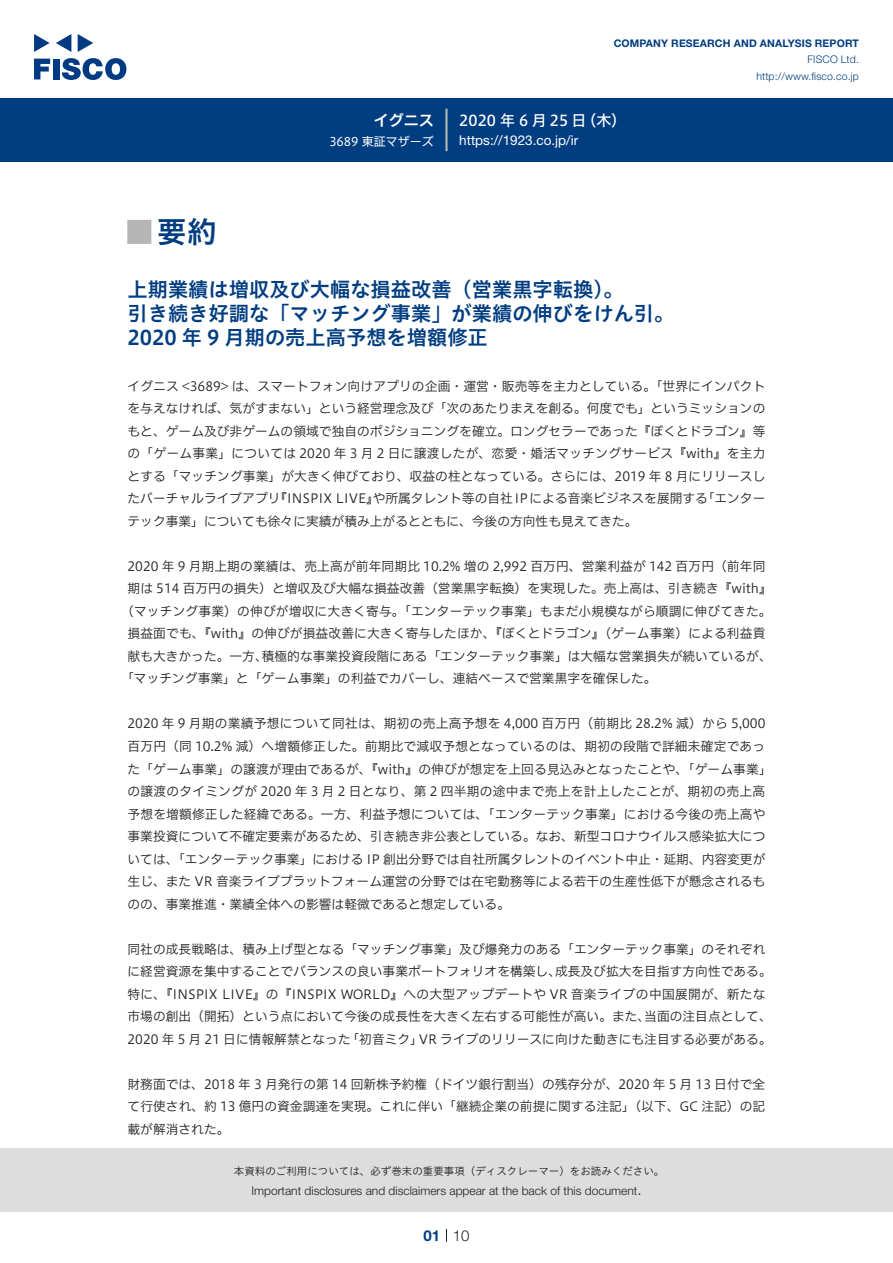
<style>
.page{position:relative;width:893px;height:1263px;background:#fff}
.page>*{position:absolute;margin:0;border:0;box-sizing:border-box;transform-origin:0 0}
.t1{font:30px "Hiragino UD Sans Std N W6";color:#003d81}
.t2{font:700 24px "Koz Go Pro";color:#b5b5b6}
.t3{font:20.25px/24px "Hiragino UD Sans Std W6";color:#003d81}
.t4{font:15px "Hiragino UD Sans F Std N W5";letter-spacing:.21em;color:#fff}
.t5{font:15px "Hiragino UD Sans F Std N W6";color:#fff}
.t6{font:300 15px "Helvetica Neue LT Std";color:#231f20}
.t7{font:700 15px "Helvetica Neue LT Std";color:#003d81}
.t8{font:13.5px "Helvetica Neue LT Std";color:#fff}
.t9{font:12.75px/22.5px "Hiragino UD Sans F Std N W3";color:#231f20}
.t10{font:12.75px "Hiragino UD Sans F Std N W3";letter-spacing:.02em;color:#231f20}
.t11{font:300 12px "Helvetica Neue LT Std";color:#231f20}
.t12{font:12px "Hiragino UD Sans F Std N W4";color:#fff}
.t13{font:10.5px "Hiragino UD Sans Std W3";color:#231f20}
.t14{font:700 10.5px "Helvetica Neue LT Std";letter-spacing:.015em;color:#003d81}
.t15{font:300 10.5px/16.5px "Helvetica Neue LT Std";letter-spacing:.015em;color:#003d81;text-align:right}
</style>
<div class="page">
<div style="left:0;top:1148px;width:893px;height:64px;background:#ddd"></div>
<svg style="left:34px;top:59px;width:16px;height:20px"></svg>
<div style="left:53px;top:59px;width:6px;height:20px;background:#003a83"></div>
<svg style="left:62px;top:58px;width:64px;height:22px"></svg>
<svg style="left:34px;top:34px;width:16px;height:18px"></svg>
<svg style="left:78px;top:34px;width:15px;height:18px"></svg>
<svg style="left:56px;top:34px;width:15px;height:18px"></svg>
<div style="left:0;top:98px;width:893px;height:64px;background:#003d81"></div>
<hr style="left:445px;top:109px;width:3px;height:42px;background:#b5b5b6">
<svg style="left:446px;top:1229px;width:1px;height:13px"></svg>
<p class="t5" style="left:374px;top:109px;width:62px">イグニス</p>
<p class="t12" style="left:329px;top:132px;width:106px">3689 東証マザーズ</p>
<p class="t14" style="left:614px;top:37px;width:247px">COMPANY RESEARCH AND ANALYSIS REPORT</p>
<p class="t15" style="left:756px;top:51px;width:104px">FISCO Ltd. http://www.fisco.co j p.</p>
<p class="t4" style="left:582px;top:109px;width:46px">（木(</p>
<p class="t4" style="left:459px;top:109px;width:129px">2020年6月25日</p>
<p class="t8" style="left:459px;top:132px;width:121px">https://1923.c o j p. i r/</p>
<h1 class="t1" style="left:157px;top:209px;width:61px">要約</h1>
<h2 class="t2" style="left:128px;top:217px;width:25px">█</h2>
<h3 class="t3" style="left:128px;top:276px;width:548px">上期業績は増収及び大幅な損益改善（営業黒字転換。(<br>引き続き好調な「マッチング事業」が業績の伸びをけん引。<br>2020 年 9 月期の売上高予想を増額修正</h3>
<p class="t9" style="left:128px;top:374px;width:639px;text-align:right">イグニス &lt;3689&gt; は、スマートフォン向けアプリの企画・運営・販売等を主力としている。「世界にインパクトを与えなければ、気がすまない」という経営理念及び「次のあたりまえを創る。何度でも」というミッションのもと、ゲーム及び非ゲームの領域で独自のポジショニングを確立。ロングセラーであった『ぼくとドラゴン』等の「ゲーム事業」については 2020 年 3 月 2 日に譲渡したが、恋愛・婚活マッチングサービス『with』を主力とする「マッチング事業」が大きく伸びており、収益の柱となっている。さらには、2019 年 8 月にリリースし「エンター</p>
<p class="t9" style="left:128px;top:487px;width:511px">たバーチャルライブアプリ<br>テック事業」についても徐々に実績が積み上がるとともに、今後の方向性も見えてきた。</p>
<p class="t9" style="left:128px;top:554px;width:639px">2020 年 9 月期上期の業績は、売上高が前年同期比 10.2% 増の 2,992 百万円、営業利益が 142 百万円（前年同</p>
<p class="t9" style="left:128px;top:577px;width:646px">期は 514 百万円の損失）と増収及び大幅な損益改善（営業黒字転換）を実現した。売上高は、引き続き『with『</p>
<p class="t9" style="left:121px;top:599px;width:652px">（マッチング事業）の伸びが増収に大きく寄与。「エンターテック事業」もまだ小規模ながら順調に伸びてきた。</p>
<p class="t9" style="left:128px;top:622px;width:639px">損益面でも、『with』の伸びが損益改善に大きく寄与したほか、『ぼくとドラゴン』（ゲーム事業）による利益貢</p>
<p class="t9" style="left:262px;top:644px;width:511px">積極的な事業投資段階にある「エンターテック事業」は大幅な営業損失が続いているが、</p>
<p class="t9" style="left:373px;top:487px;width:337px">や所属タレント等の自社IPによる音楽ビジネスを展開する</p>
<p class="t9" style="left:274px;top:487px;width:106px">『INSPIX LIVE』</p>
<p class="t9" style="left:121px;top:644px;width:537px;text-indent:6px">献も大きかった。一方、<br>「マッチング事業」と「ゲーム事業」の利益でカバーし、連結ベースで営業黒字を確保した。</p>
<p class="t9" style="left:128px;top:712px;width:646px">2020 年 9 月期の業績予想について同社は、期初の売上高予想を 4,000 百万円（前期比 28.2% 減）から 5,000百万円（同 10.2% 減）へ増額修正した。前期比で減収予想となっているのは、期初の段階で詳細未確定であった「ゲーム事業」の譲渡が理由であるが、『with』の伸びが想定を上回る見込みとなったことや、「ゲーム事業「の譲渡のタイミングが 2020 年 3 月 2 日となり、第 2 四半期の途中まで売上を計上したことが、期初の売上高予想を増額修正した経緯である。一方、利益予想については、「エンターテック事業」における今後の売上高や事業投資について不確定要素があるため、引き続き非公表としている。なお、新型コロナウイルス感染拡大については、「エンターテック事業」における IP 創出分野では自社所属タレントのイベント中止・延期、内容変更が生じ、また VR 音楽ライブプラットフォーム運営の分野では在宅勤務等による若干の生産性低下が懸念されるものの、事業推進・業績全体への影響は軽微であると想定している。</p>
<p class="t9" style="left:555px;top:937px;width:218px;text-indent:-427px">同社の成長戦略は、積み上げ型となる「マッチング事業」及び爆発力のある「エンターテック事業」のそれぞれ成長及び拡大を目指す方向性である。</p>
<p class="t9" style="left:128px;top:959px;width:435px">に経営資源を集中することでバランスの良い事業ポートフォリオを構築し、</p>
<p class="t10" style="left:128px;top:984px;width:639px">特に、『INSPIX LIVE』の『INSPIX WORLD』への大型アップデートや VR 音楽ライブの中国展開が、新たな</p>
<p class="t9" style="left:644px;top:1004px;width:129px">当面の注目点として、</p>
<p class="t9" style="left:419px;top:1004px;width:354px;text-indent:-291px">市場の創出（開拓）という点において今後の成長性を大きく左右する可能性が高い。また、<br>VR ライブのリリースに向けた動きにも注目する必要がある。</p>
<p class="t9" style="left:128px;top:1027px;width:225px">2020 年 5 月 21 日に情報解禁となった</p>
<p class="t9" style="left:128px;top:1072px;width:639px;text-align:justify">財務面では、2018 年 3 月発行の第 14 回新株予約権（ドイツ銀行割当）の残存分が、2020 年 5 月 13 日付で全て行使され、約 13 億円の資金調達を実現。これに伴い「継続企業の前提に関する注記」（以下、GC 注記）の記載が解消された。</p>
<p class="t9" style="left:347px;top:1027px;width:78px">「初音ミク」</p>
<p class="t13" style="left:234px;top:1163px;width:432px">本資料のご利用については、必ず巻末の重要事項（ディスクレーマー）をお読みください。</p>
<p class="t6" style="left:637px;top:1180px;width:6px">.</p>
<p class="t11" style="left:251px;top:1183px;width:387px">Important disclosures and disclaimers appear at the back of this document</p>
<p class="t7" style="left:423px;top:1226px;width:18px">01</p>
<p class="t6" style="left:453px;top:1226px;width:18px">10</p>
</div>
